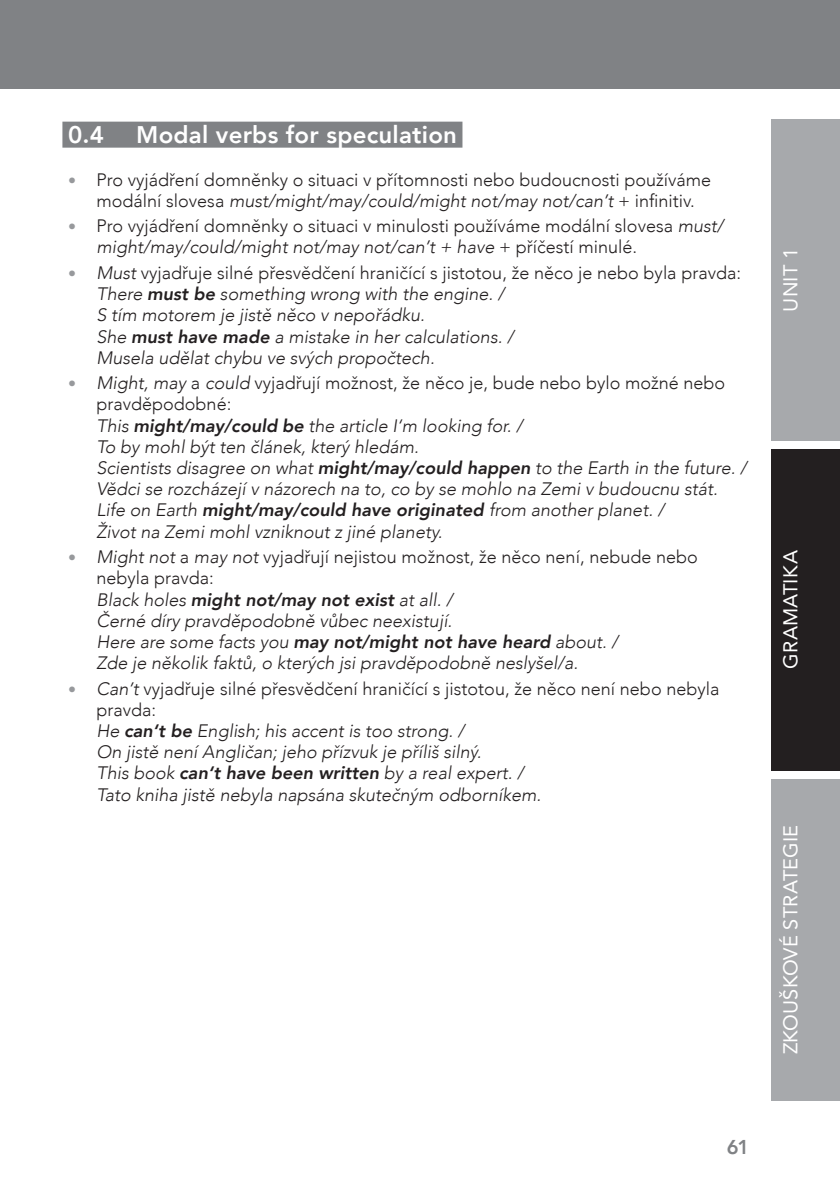
<style>
.page{position:relative;width:840px;height:1191px;background:#fff}
.page>*{position:absolute;margin:0;border:0;box-sizing:border-box;transform-origin:0 0}
.t1{font:800 24px "Avenir";letter-spacing:.01em;color:#fff}
.t2{font:20px "Avenir";letter-spacing:.01em;color:#fff}
.t3{font:800 20px "Avenir";color:#808285}
.t4{font:italic 300 18px/21.2px "Avenir";color:#231f20}
.t5{font:300 18px/21.2px "Avenir";color:#231f20}
.s1{font-size:16px;color:#97999c}
.s2{font-style:italic}
.s3{font-style:normal;font-size:16px;color:#97999c}
.s4{font-style:normal}
.s5{font-weight:800}
</style>
<div class="page">
<div style="left:771px;top:119px;width:68px;height:321px;background:#a7a9ac"></div>
<div style="left:771px;top:779px;width:68px;height:321px;background:#a7a9ac"></div>
<div style="left:771px;top:449px;width:68px;height:321px;background:#231f20"></div>
<div style="left:0;top:0;width:839px;height:88px;background:#808285"></div>
<div style="left:62px;top:122px;width:400px;height:26px;background:#808285"></div>
<h1 class="t1" style="left:68px;top:119px;width:37px">0.4</h1>
<h1 class="t1" style="left:136px;top:119px;width:322px">Modal verbs for speculation</h1>
<p class="t5" style="left:96px;top:169px;width:616px;text-indent:-28px"><span class="s1">•</span> Pro vyjádření domněnky o situaci v přítomnosti nebo budoucnosti používáme modální slovesa <span class="s2">must/might/may/could/might not/may not/can’t</span> + infinitiv.</p>
<p class="t5" style="left:96px;top:216px;width:628px;text-indent:-28px"><span class="s1">•</span> Pro vyjádření domněnky o situaci v minulosti používáme modální slovesa <span class="s2">must/ might/may/could/might not/may not/can’t + have</span> + příčestí minulé.</p>
<p class="t4" style="left:96px;top:263px;width:645px;text-indent:-28px"><span class="s3">•</span> Must <span class="s4">vyjadřuje silné přesvědčení hraničící s jistotou, že něco je nebo byla pravda:<br></span>There <span class="s5">must be</span> something wrong with the engine. /<br>S tím motorem je jistě něco v nepořádku.<br>She <span class="s5">must have made</span> a mistake in her calculations. /<br>Musela udělat chybu ve svých propočtech.</p>
<p class="t4" style="left:96px;top:373px;width:651px;text-indent:-28px"><span class="s3">•</span> Might, may <span class="s4">a</span> could <span class="s4">vyjadřují možnost, že něco je, bude nebo bylo možné nebo pravděpodobné:<br></span>This <span class="s5">might/may/could be</span> the article I‘m looking for. /<br>To by mohl být ten článek, který hledám.<br>Scientists disagree on what <span class="s5">might/may/could happen</span> to the Earth in the future. / Vědci se rozcházejí v názorech na to, co by se mohlo na Zemi v budoucnu stát.<br>Life on Earth <span class="s5">might/may/could have originated</span> from another planet. /<br>Život na Zemi mohl vzniknout z jiné planety.</p>
<p class="t4" style="left:96px;top:547px;width:602px;text-indent:-28px"><span class="s3">•</span> Might not <span class="s4">a</span> may not <span class="s4">vyjadřují nejistou možnost, že něco není, nebude nebo nebyla pravda:<br></span>Black holes <span class="s5">might not/may not exist</span> at all. /<br>Černé díry pravděpodobně vůbec neexistují.<br>Here are some facts you <span class="s5">may not/might not have heard</span> about. /<br>Zde je několik faktů, o kterých jsi pravděpodobně neslyšel/a.</p>
<p class="t4" style="left:96px;top:678px;width:624px;text-indent:-28px"><span class="s3">•</span> Can’t <span class="s4">vyjadřuje silné přesvědčení hraničící s jistotou, že něco není nebo nebyla pravda:<br></span>He <span class="s5">can‘t be</span> English; his accent is too strong. /<br>On jistě není Angličan; jeho přízvuk je příliš silný.<br>This book <span class="s5">can‘t have been written</span> by a real expert. /<br>Tato kniha jistě nebyla napsána skutečným odborníkem.</p>
<p class="t2" style="left:777px;top:311px;width:65px;rotate:-90deg">UNIT 1</p>
<p class="t2" style="left:777px;top:669px;width:120px;rotate:-90deg">GRAMATIKA</p>
<p class="t2" style="left:777px;top:1054px;width:231px;rotate:-90deg">ZKOUŠKOVÉ STRATEGIE</p>
<p class="t3" style="left:726px;top:1134px;width:24px">61</p>
</div>
